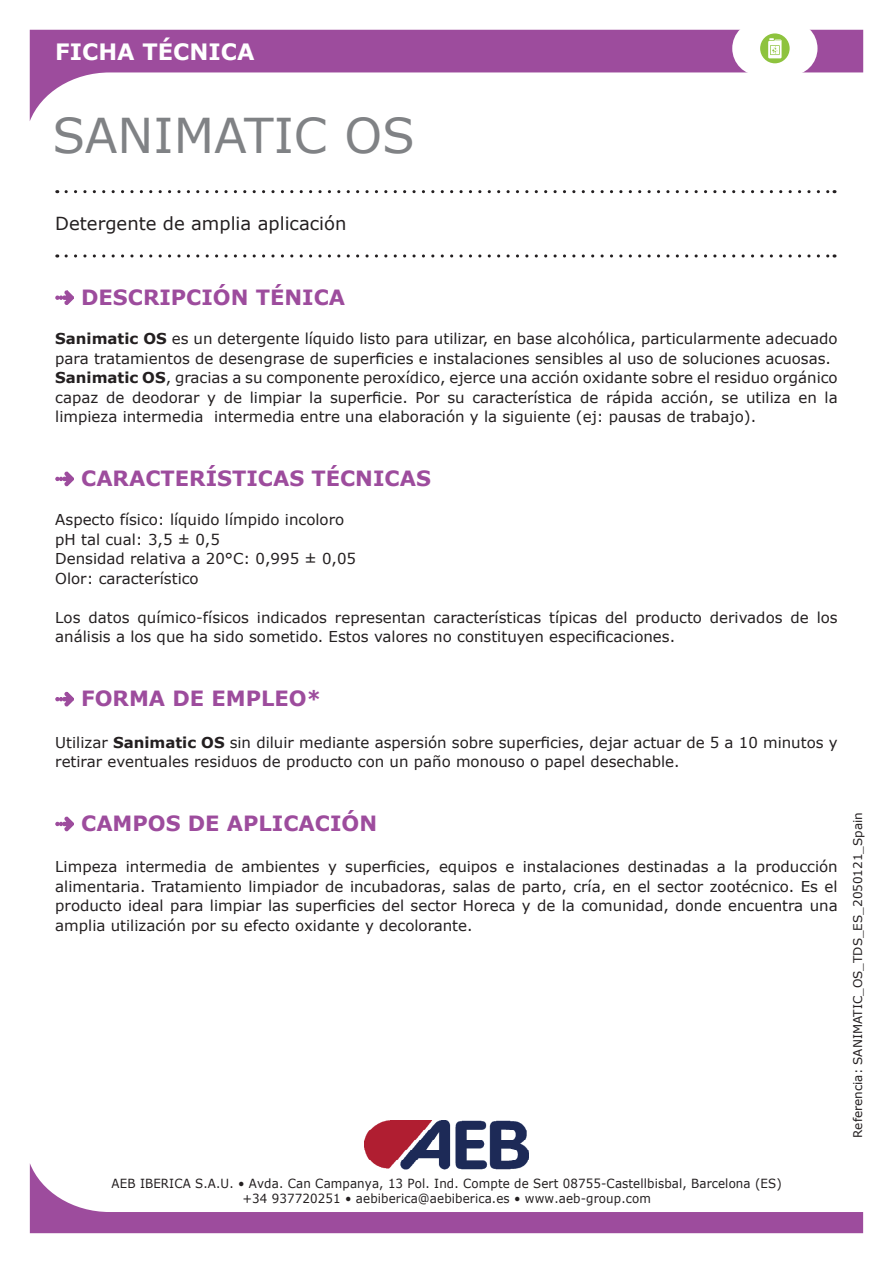
<style>
.page{position:relative;width:893px;height:1263px;background:#fff}
.page>*{position:absolute;margin:0;border:0;box-sizing:border-box;transform-origin:0 0}
.t1{font:48px "Verdana";color:#808285}
.t2{font:700 22.5px "Verdana";color:#fff}
.t3{font:700 21px "Verdana";color:#9d4c9d}
.t4{font:18px "Verdana";color:#231f20}
.t5{font:15px/19.5px "Verdana";color:#231f20}
.t6{font:12.6px/15.1px "Verdana";letter-spacing:.01em;color:#231f20;text-align:center;scale:.94 1}
.t7{font:12px "Verdana";color:#231f20}
.s1{font-weight:700}
</style>
<div class="page">
<svg style="left:30px;top:30px;width:833px;height:91px"></svg>
<svg style="left:66px;top:190px;width:769px;height:3px"></svg>
<svg style="left:66px;top:254px;width:769px;height:4px"></svg>
<div style="left:732px;top:21px;width:85px;height:55px;background:#fff;border-radius:27px"></div>
<div style="left:760px;top:33px;width:30px;height:30px;background:#8ec33e;border-radius:50%"></div>
<svg style="left:768px;top:38px;width:14px;height:20px"></svg>
<svg style="left:30px;top:1164px;width:833px;height:69px"></svg>
<img style="left:364px;top:1120px;width:165px;height:49px">
<svg style="left:55px;top:290px;width:19px;height:15px"></svg>
<svg style="left:55px;top:471px;width:19px;height:16px"></svg>
<svg style="left:55px;top:691px;width:19px;height:16px"></svg>
<svg style="left:55px;top:816px;width:19px;height:16px"></svg>
<h2 class="t2" style="left:55px;top:35px;width:201px">FICHA TÉCNICA</h2>
<h1 class="t1" style="left:52px;top:103px;width:364px">SANIMATIC OS</h1>
<p class="t4" style="left:55px;top:212px;width:293px">Detergente de amplia aplicación</p>
<h3 class="t3" style="left:81px;top:282px;width:266px">DESCRIPCIÓN TÉNICA</h3>
<p class="t5" style="left:55px;top:329px;width:784px"><span class="s1">Sanimatic OS</span> es un detergente líquido listo para utilizar, en base alcohólica, particularmente adecuado para tratamientos de desengrase de superficies e instalaciones sensibles al uso de soluciones acuosas.<br><span class="s1">Sanimatic OS</span>, gracias a su componente peroxídico, ejerce una acción oxidante sobre el residuo orgánico capaz de deodorar y de limpiar la superficie. Por su característica de rápida acción, se utiliza en la limpieza intermedia intermedia entre una elaboración y la siguiente (ej: pausas de trabajo).</p>
<h3 class="t3" style="left:81px;top:464px;width:351px">CARACTERÍSTICAS TÉCNICAS</h3>
<p class="t5" style="left:55px;top:510px;width:302px">Aspecto físico: líquido límpido incoloro pH tal cual: 3,5 ± 0,5<br>Densidad relativa a 20°C: 0,995 ± 0,05<br>Olor: característico</p>
<p class="t5" style="left:55px;top:607px;width:784px">Los datos químico-físicos indicados representan características típicas del producto derivados de los análisis a los que ha sido sometido. Estos valores no constituyen especificaciones.</p>
<h3 class="t3" style="left:81px;top:684px;width:242px">FORMA DE EMPLEO*</h3>
<p class="t5" style="left:55px;top:732px;width:784px">Utilizar <span class="s1">Sanimatic OS</span> sin diluir mediante aspersión sobre superficies, dejar actuar de 5 a 10 minutos y retirar eventuales residuos de producto con un paño monouso o papel desechable.</p>
<h3 class="t3" style="left:81px;top:809px;width:298px">CAMPOS DE APLICACIÓN</h3>
<p class="t5" style="left:55px;top:857px;width:784px;text-align:justify">Limpeza intermedia de ambientes y superficies, equipos e instalaciones destinadas a la producción alimentaria. Tratamiento limpiador de incubadoras, salas de parto, cría, en el sector zootécnico. Es el producto ideal para limpiar las superficies del sector Horeca y de la comunidad, donde encuentra una amplia utilización por su efecto oxidante y decolorante.</p>
<p class="t7" style="left:850px;top:1137px;width:327px;rotate:-90deg">Referencia: SANIMATIC_OS_TDS_ES_2050121_Spain</p>
<p class="t6" style="left:112px;top:1176px;width:714px">AEB IBERICA S.A.U. • Avda. Can Campanya, 13 Pol. Ind. Compte de Sert 08755-Castellbisbal, Barcelona (ES) +34 937720251 • aebiberica@aebiberica.es • www.aeb-group.com</p>
</div>
